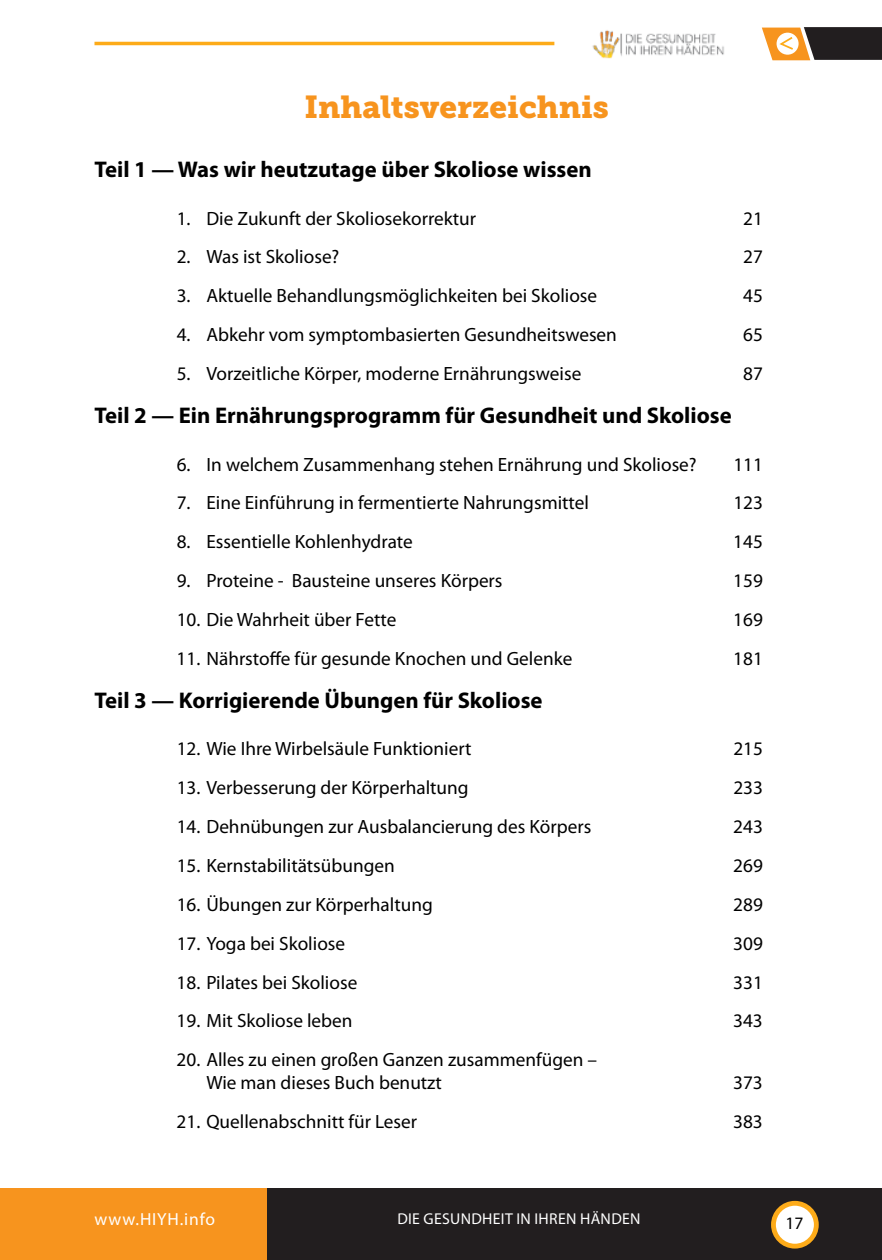
<style>
.page{position:relative;width:882px;height:1260px;background:#fff}
.page>*{position:absolute;margin:0;border:0;box-sizing:border-box;transform-origin:0 0}
.t1{font:31.5px "Museo Slab 900";color:#f7941e}
.t2{font:700 22.75px "Myriad Pro";color:#000}
.t3{font:19.25px/23.1px "Myriad Pro";color:#000}
.t4{font:17.5px "Myriad Pro";letter-spacing:.05em;color:#fff}
.t5{font:17.5px "Myriad Pro";color:#000}
.t6{font:15.75px "Myriad Pro";letter-spacing:.02em;color:#fff}
</style>
<div class="page">
<div style="left:267px;top:1188px;width:615px;height:72px;background:#221e1f"></div>
<div style="left:0;top:1188px;width:267px;height:72px;background:#f7941e"></div>
<hr style="left:94px;top:42px;width:460px;height:3px;background:#fdab19">
<svg style="left:762px;top:27px;width:120px;height:33px;background:#775f44"></svg>
<div style="left:773px;top:1203px;width:43px;height:43px;background:#fff;border-radius:50%"></div>
<div style="left:771px;top:1201px;width:48px;height:48px;border:5px solid #fdab19;border-radius:50%"></div>
<img style="left:592px;top:30px;width:132px;height:29px">
<h1 class="t1" style="left:305px;top:89px;width:306px">Inhaltsverzeichnis</h1>
<p class="t2" style="left:94px;top:154px;width:499px">Teil 1 — Was wir heutzutage über Skoliose wissen</p>
<p class="t3" style="left:177px;top:206px;width:301px">1. Die Zukunft der Skoliosekorrektur</p>
<p class="t3" style="left:743px;top:206px;width:21px">21</p>
<p class="t3" style="left:177px;top:245px;width:164px">2. Was ist Skoliose?</p>
<p class="t3" style="left:743px;top:245px;width:21px">27</p>
<p class="t3" style="left:177px;top:284px;width:422px">3. Aktuelle Behandlungsmöglichkeiten bei Skoliose</p>
<p class="t3" style="left:743px;top:284px;width:21px">45</p>
<p class="t3" style="left:177px;top:323px;width:442px">4. Abkehr vom symptombasierten Gesundheitswesen</p>
<p class="t3" style="left:743px;top:323px;width:21px">65</p>
<p class="t3" style="left:177px;top:362px;width:406px">5. Vorzeitliche Körper, moderne Ernährungsweise</p>
<p class="t3" style="left:743px;top:362px;width:21px">87</p>
<p class="t2" style="left:94px;top:400px;width:639px">Teil 2 — Ein Ernährungsprogramm für Gesundheit und Skoliose</p>
<p class="t3" style="left:177px;top:452px;width:522px">6. In welchem Zusammenhang stehen Ernährung und Skoliose?</p>
<p class="t3" style="left:733px;top:452px;width:31px">111</p>
<p class="t3" style="left:177px;top:491px;width:414px">7. Eine Einführung in fermentierte Nahrungsmittel</p>
<p class="t3" style="left:733px;top:491px;width:31px">123</p>
<p class="t3" style="left:177px;top:530px;width:238px">8. Essentielle Kohlenhydrate</p>
<p class="t3" style="left:733px;top:530px;width:31px">145</p>
<p class="t3" style="left:177px;top:569px;width:327px">9. Proteine - Bausteine unseres Körpers</p>
<p class="t3" style="left:733px;top:569px;width:31px">159</p>
<p class="t3" style="left:177px;top:608px;width:221px">10. Die Wahrheit über Fette</p>
<p class="t3" style="left:733px;top:608px;width:31px">169</p>
<p class="t3" style="left:177px;top:647px;width:397px">11. Nährstoffe für gesunde Knochen und Gelenke</p>
<p class="t3" style="left:733px;top:647px;width:31px">181</p>
<p class="t2" style="left:94px;top:685px;width:450px">Teil 3 — Korrigierende Übungen für Skoliose</p>
<p class="t3" style="left:177px;top:737px;width:296px">12. Wie Ihre Wirbelsäule Funktioniert</p>
<p class="t3" style="left:733px;top:737px;width:31px">215</p>
<p class="t3" style="left:177px;top:776px;width:293px">13. Verbesserung der Körperhaltung</p>
<p class="t3" style="left:733px;top:776px;width:31px">233</p>
<p class="t3" style="left:177px;top:815px;width:416px">14. Dehnübungen zur Ausbalancierung des Körpers</p>
<p class="t3" style="left:733px;top:815px;width:31px">243</p>
<p class="t3" style="left:177px;top:854px;width:220px">15. Kernstabilitätsübungen</p>
<p class="t3" style="left:733px;top:854px;width:31px">269</p>
<p class="t3" style="left:177px;top:893px;width:258px">16. Übungen zur Körperhaltung</p>
<p class="t3" style="left:733px;top:893px;width:31px">289</p>
<p class="t3" style="left:177px;top:931px;width:170px">17. Yoga bei Skoliose</p>
<p class="t3" style="left:733px;top:931px;width:31px">309</p>
<p class="t3" style="left:177px;top:970px;width:182px">18. Pilates bei Skoliose</p>
<p class="t3" style="left:733px;top:970px;width:31px">331</p>
<p class="t3" style="left:177px;top:1009px;width:177px">19. Mit Skoliose leben</p>
<p class="t3" style="left:733px;top:1009px;width:31px">343</p>
<p class="t3" style="left:206px;top:1048px;width:392px;text-indent:-30px">20. Alles zu einen großen Ganzen zusammenfügen –<br>Wie man dieses Buch benutzt</p>
<p class="t3" style="left:733px;top:1071px;width:31px">373</p>
<p class="t3" style="left:177px;top:1110px;width:242px">21. Quellenabschnitt für Leser</p>
<p class="t3" style="left:733px;top:1110px;width:31px">383</p>
<p class="t4" style="left:94px;top:1208px;width:122px">www.HIYH.info</p>
<p class="t6" style="left:397px;top:1209px;width:245px">DIE GESUNDHEIT IN IHREN HÄNDEN</p>
<p class="t5" style="left:785px;top:1212px;width:19px">17</p>
</div>
